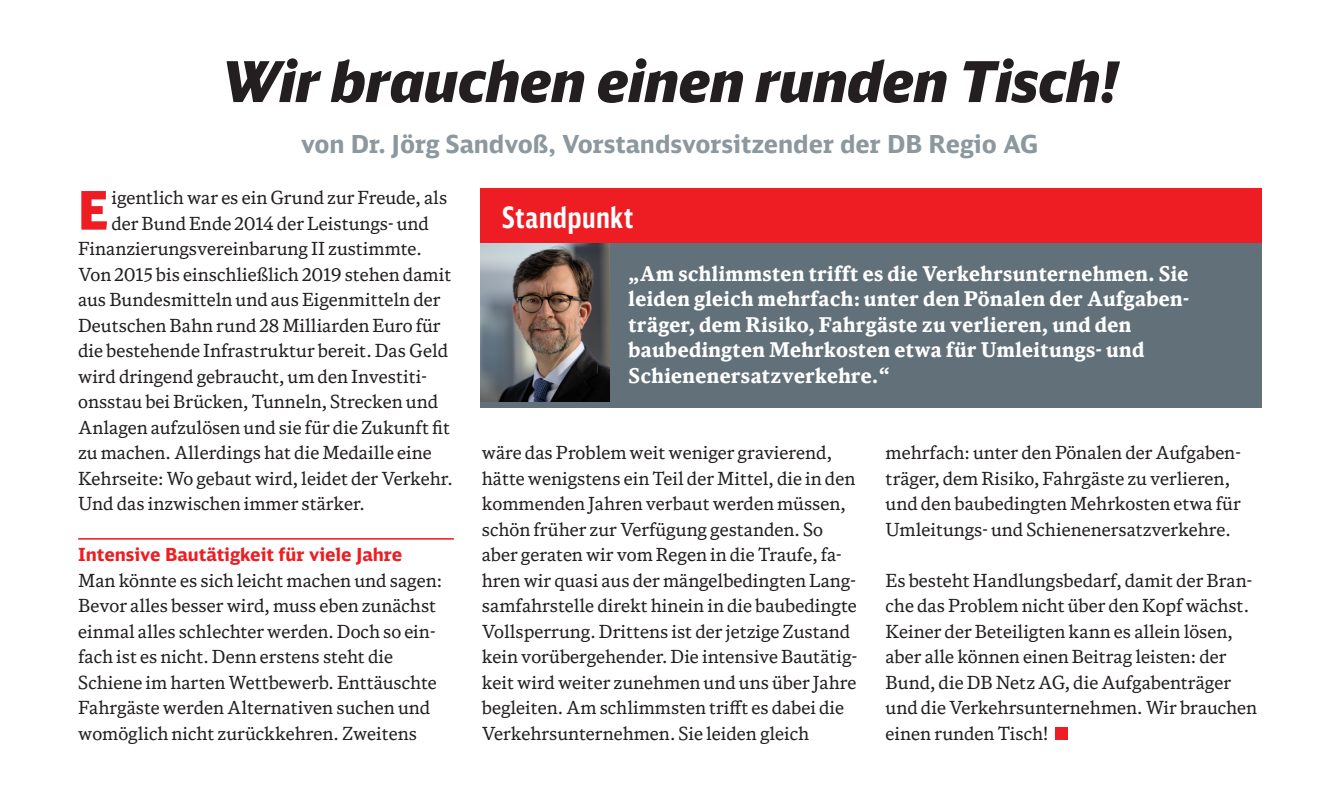
<style>
.page{position:relative;width:1340px;height:791px;background:#fff}
.page>*{position:absolute;margin:0;border:0;box-sizing:border-box;transform-origin:0 0}
.Haedline_DB_Head_25p{font:italic 900 56.25px "DB Head";color:#231f20}
.DB-N_Fließ_8pt_News{font:900 53.1px "DB Sans Cond";color:#ee1d23}
.DB-N_Balken_13pt_Com{font:700 29.25px "DB Sans Comp";letter-spacing:.01em;color:#fff}
.DB-N_intro_11pt_bold{font:700 24.75px "DB Sans";color:#8b98a0}
.DB_Zitat_negativ{font:700 20.25px/25.4px "DB News";letter-spacing:.02em;color:#fff}
.DB-N_Fließ_8pt_News-2{font:18px/25.4px "DB News";color:#231f20}
.DB-N_Zw-Ueberschrift{font:700 18px "DB Sans";color:#ee1d23}
</style>
<div class="page">
<hr style="left:78px;top:538px;width:376px;height:2px;background:#ee1d23">
<div style="left:1054px;top:727px;width:13px;height:13px;background:#ee1d23"></div>
<div style="left:480px;top:242px;width:781px;height:166px;background:#627179"></div>
<img style="left:480px;top:243px;width:129px;height:159px">
<div style="left:480px;top:188px;width:781px;height:55px;background:#ee1d23"></div>
<p class="Haedline_DB_Head_25p" style="left:221px;top:45px;width:898px">Wir brauchen einen runden Tisch!</p>
<p class="DB-N_intro_11pt_bold" style="left:301px;top:128px;width:738px">von Dr. Jörg Sandvoß, Vorstandsvorsitzender der DB Regio AG</p>
<p class="DB-N_Fließ_8pt_News" style="left:78px;top:177px;width:32px">E</p>
<p class="DB-N_Fließ_8pt_News-2" style="left:111px;top:185px;width:337px">igentlich war es ein Grund zur Freude, als</p>
<p class="DB-N_Fließ_8pt_News-2" style="left:111px;top:210px;width:319px">der Bund Ende 2014 der Leistungs- und</p>
<p class="DB-N_Fließ_8pt_News-2" style="left:78px;top:236px;width:345px">Finanzierungsvereinbarung II zustimmte.</p>
<p class="DB-N_Fließ_8pt_News-2" style="left:78px;top:261px;width:375px">Von 2015 bis einschließlich 2019 stehen damit</p>
<p class="DB-N_Fließ_8pt_News-2" style="left:78px;top:287px;width:364px">aus Bundesmitteln und aus Eigenmitteln der</p>
<p class="DB-N_Fließ_8pt_News-2" style="left:78px;top:312px;width:364px">Deutschen Bahn rund 28 Milliarden Euro für</p>
<p class="DB-N_Fließ_8pt_News-2" style="left:78px;top:338px;width:371px">die bestehende Infrastruktur bereit. Das Geld</p>
<p class="DB-N_Fließ_8pt_News-2" style="left:78px;top:363px;width:350px">wird dringend gebraucht, um den Investiti-</p>
<p class="DB-N_Fließ_8pt_News-2" style="left:78px;top:389px;width:361px">onsstau bei Brücken, Tunneln, Strecken und</p>
<p class="DB-N_Fließ_8pt_News-2" style="left:78px;top:414px;width:373px">Anlagen aufzulösen und sie für die Zukunft fit</p>
<p class="DB-N_Fließ_8pt_News-2" style="left:78px;top:440px;width:355px">zu machen. Allerdings hat die Medaille eine</p>
<p class="DB-N_Fließ_8pt_News-2" style="left:78px;top:465px;width:376px">Kehrseite: Wo gebaut wird, leidet der Verkehr.</p>
<p class="DB-N_Fließ_8pt_News-2" style="left:78px;top:491px;width:288px">Und das inzwischen immer stärker.</p>
<p class="DB-N_Zw-Ueberschrift" style="left:78px;top:543px;width:325px">Intensive Bautätigkeit für viele Jahre</p>
<p class="DB-N_Fließ_8pt_News-2" style="left:78px;top:567px;width:365px">Man könnte es sich leicht machen und sagen:<br>Bevor alles besser wird, muss eben zunächst einmal alles schlechter werden. Doch so ein&shy;fach ist es nicht. Denn erstens steht die Schiene im harten Wettbewerb. Enttäuschte Fahrgäste werden Alternativen suchen und womöglich nicht zurückkehren. Zweitens</p>
<p class="DB-N_Balken_13pt_Com" style="left:502px;top:199px;width:133px">Standpunkt</p>
<p class="DB_Zitat_negativ" style="left:628px;top:261px;width:562px">„Am schlimmsten trifft es die Verkehrsunternehmen. Sie leiden gleich mehrfach: unter den Pönalen der Aufgaben&shy;träger, dem Risiko, Fahrgäste zu verlieren, und den baubedingten Mehrkosten etwa für Umleitungs- und Schienenersatzverkehre.“</p>
<p class="DB-N_Fließ_8pt_News-2" style="left:482px;top:440px;width:377px">wäre das Problem weit weniger gravierend, hätte wenigstens ein Teil der Mittel, die in den kommenden Jahren verbaut werden müssen, schön früher zur Verfügung gestanden. So aber geraten wir vom Regen in die Traufe, fa&shy;hren wir quasi aus der mängelbedingten Lang&shy;samfahrstelle direkt hinein in die baubedingte Vollsperrung. Drittens ist der jetzige Zustand kein vorübergehender. Die intensive Bautätig&shy;keit wird weiter zunehmen und uns über Jahre begleiten. Am schlimmsten trifft es dabei die Verkehrsunternehmen. Sie leiden gleich</p>
<p class="DB-N_Fließ_8pt_News-2" style="left:885px;top:440px;width:356px">mehrfach: unter den Pönalen der Aufgaben&shy;träger, dem Risiko, Fahrgäste zu verlieren, und den baubedingten Mehrkosten etwa für Umleitungs- und Schienenersatzverkehre.</p>
<p class="DB-N_Fließ_8pt_News-2" style="left:885px;top:567px;width:373px">Es besteht Handlungsbedarf, damit der Bran&shy;che das Problem nicht über den Kopf wächst.<br>Keiner der Beteiligten kann es allein lösen, aber alle können einen Beitrag leisten: der Bund, die DB Netz AG, die Aufgabenträger und die Verkehrsunternehmen. Wir brauchen einen runden Tisch!</p>
</div>
